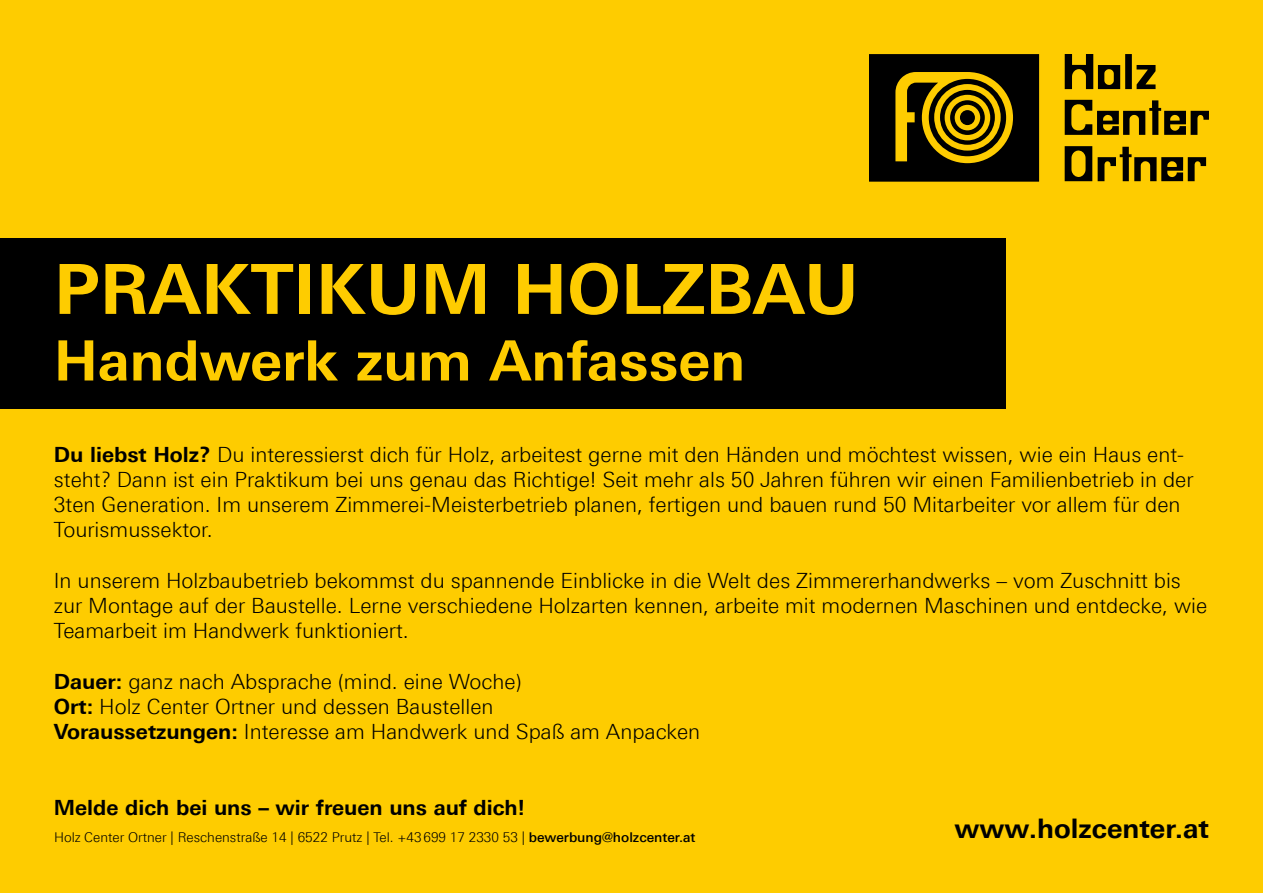
<style>
.page{position:relative;width:1263px;height:893px;background:#fecc00}
.page>*{position:absolute;margin:0;border:0;box-sizing:border-box;transform-origin:0 0}
.t1{font:700 69px "Linotype Univers 630";color:#fecc00}
.t2{font:700 55.5px "Linotype Univers 630";color:#fecc00}
.t3{font:700 27px "Linotype Univers 630";color:#000}
.t4{font:300 21px/25.2px "Linotype Univers 330";color:#000}
.t5{font:700 21px "Linotype Univers 630";color:#000}
.t6{font:300 13.5px "Linotype Univers 330";color:#000}
.s1{font-family:"Linotype Univers 630";font-weight:700}
.s2{font-family:"Linotype Univers 530";font-weight:500}
</style>
<div class="page">
<div style="left:0;top:238px;width:1006px;height:170px;background:#000"></div>
<svg style="left:869px;top:54px;width:170px;height:128px"></svg>
<svg style="left:1136px;top:65px;width:19px;height:24px"></svg>
<div style="left:1125px;top:54px;width:7px;height:35px;background:#000"></div>
<svg style="left:1065px;top:54px;width:55px;height:35px"></svg>
<svg style="left:1065px;top:100px;width:144px;height:35px"></svg>
<svg style="left:1065px;top:146px;width:27px;height:35px"></svg>
<svg style="left:1098px;top:147px;width:108px;height:34px"></svg>
<h1 class="t1" style="left:54px;top:248px;width:806px">PRAKTIKUM HOLZBAU</h1>
<h2 class="t2" style="left:54px;top:327px;width:693px">Handwerk zum Anfassen</h2>
<p class="t4" style="left:54px;top:441px;width:1141px"><span class="s1">Du liebst Holz?</span> Du interessierst dich für Holz, arbeitest gerne mit den Händen und möchtest wissen, wie ein Haus ent&shy;steht? Dann ist ein Praktikum bei uns genau das Richtige! Seit mehr als 50 Jahren führen wir einen Familienbetrieb in der 3ten Generation. Im unserem Zimmerei-Meisterbetrieb planen, fertigen und bauen rund 50 Mitarbeiter vor allem für den Tourismussektor.</p>
<p class="t4" style="left:54px;top:567px;width:1155px">In unserem Holzbaubetrieb bekommst du spannende Einblicke in die Welt des Zimmererhandwerks – vom Zuschnitt bis zur Montage auf der Baustelle. Lerne verschiedene Holzarten kennen, arbeite mit modernen Maschinen und entdecke, wie<br>Teamarbeit im Handwerk funktioniert.</p>
<p class="t4" style="left:54px;top:668px;width:648px"><span class="s1">Dauer:</span> ganz nach Absprache (mind. eine Woche)<br><span class="s1">Ort:</span> Holz Center Ortner und dessen Baustellen<br><span class="s1">Voraussetzungen:</span> Interesse am Handwerk und Spaß am Anpacken</p>
<p class="t5" style="left:54px;top:794px;width:473px">Melde dich bei uns – wir freuen uns auf dich!</p>
<p class="t6" style="left:54px;top:829px;width:643px">Holz Center Ortner | Reschenstraße 14 | 6522 Prutz | Tel. +43699 17 2330 53 | <span class="s2">bewerbung@holzcenter.at</span></p>
<p class="t3" style="left:954px;top:812px;width:256px">www.holzcenter.at</p>
</div>
